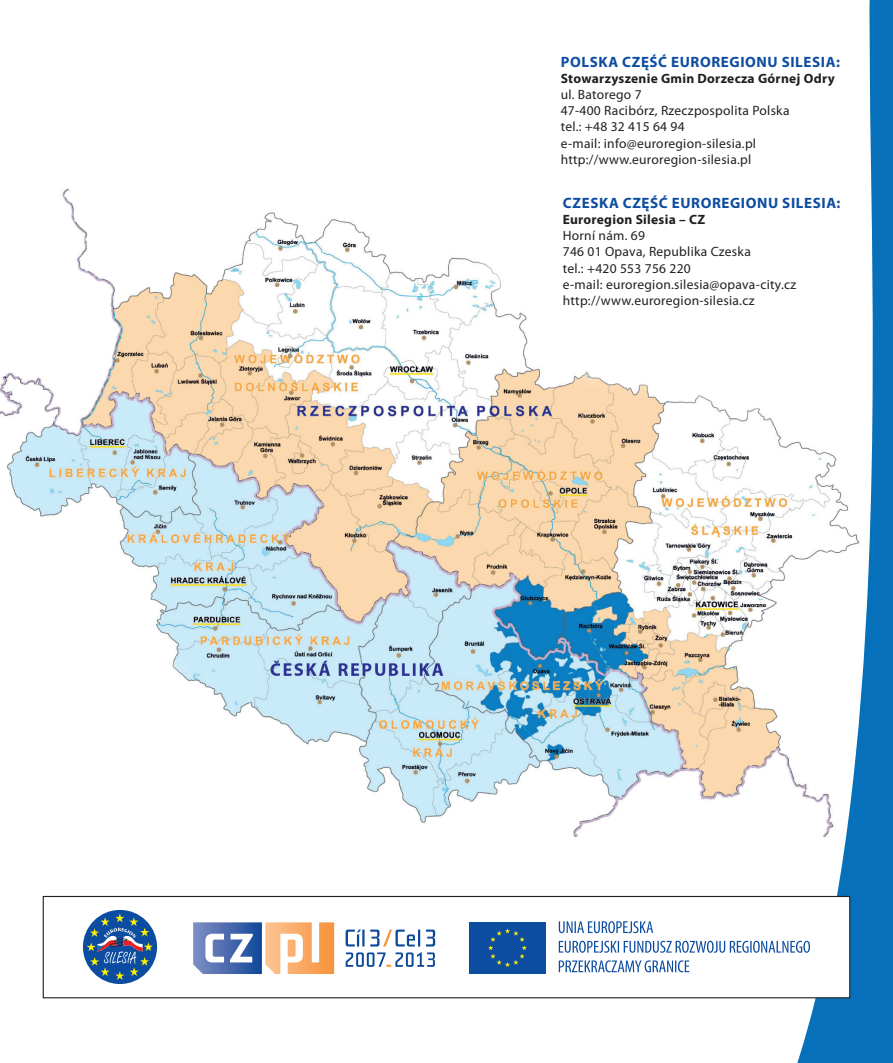
<style>
.page{position:relative;width:893px;height:1063px;background:#fff}
.page>*{position:absolute;margin:0;border:0;box-sizing:border-box;transform-origin:0 0}
.t1{font:700 15px "Myriad Pro";letter-spacing:.04em;color:#0d4da1}
.t2{font:13.5px/16.2px "Myriad Pro";letter-spacing:.02em;color:#231f20}
.t3{font:700 13.5px "Myriad Pro";letter-spacing:.02em;color:#231f20}
</style>
<div class="page">
<img style="left:0;top:189px;width:775px;height:648px">
<svg style="left:775px;top:0;width:102px;height:1063px"></svg>
<div style="left:877px;top:0;width:16px;height:1063px;background:#0671ba"></div>
<div style="left:847px;top:888px;width:46px;height:175px;background:#0671ba"></div>
<div style="left:43px;top:896px;width:807px;height:102px;background:#fff"></div>
<div style="left:43px;top:896px;width:807px;height:102px;border:1px solid #231f20"></div>
<svg style="left:193px;top:922px;width:141px;height:52px"></svg>
<svg style="left:346px;top:930px;width:89px;height:37px"></svg>
<div style="left:469px;top:922px;width:77px;height:51px;background:#0d4da1"></div>
<svg style="left:488px;top:928px;width:39px;height:39px"></svg>
<div style="left:83px;top:910px;width:74px;height:74px;background:#0d4da1;border-radius:50%"></div>
<svg style="left:87px;top:914px;width:66px;height:66px"></svg>
<svg style="left:559px;top:941px;width:251px;height:12px"></svg>
<svg style="left:559px;top:921px;width:94px;height:12px"></svg>
<svg style="left:559px;top:960px;width:130px;height:12px"></svg>
<p class="t1" style="left:561px;top:56px;width:281px">POLSKA CZĘŚĆ EUROREGIONU SILESIA:</p>
<p class="t3" style="left:561px;top:73px;width:276px">Stowarzyszenie Gmin Dorzecza Górnej Odry</p>
<p class="t2" style="left:561px;top:87px;width:230px">ul. Batorego 7<br>47-400 Racibórz, Rzeczpospolita Polska tel.: +48 32 415 64 94<br>e-mail: info@euroregion-silesia.pl http://www.euroregion-silesia.pl</p>
<p class="t1" style="left:563px;top:197px;width:279px">CZESKA CZĘŚĆ EUROREGIONU SILESIA:</p>
<p class="t3" style="left:563px;top:214px;width:144px">Euroregion Silesia – CZ</p>
<p class="t2" style="left:563px;top:229px;width:235px">Horní nám. 69<br>746 01 Opava, Republika Czeska<br>tel.: +420 553 756 220<br>e-mail: euroregion.silesia@opava-city.cz http://www.euroregion-silesia.cz</p>
</div>
